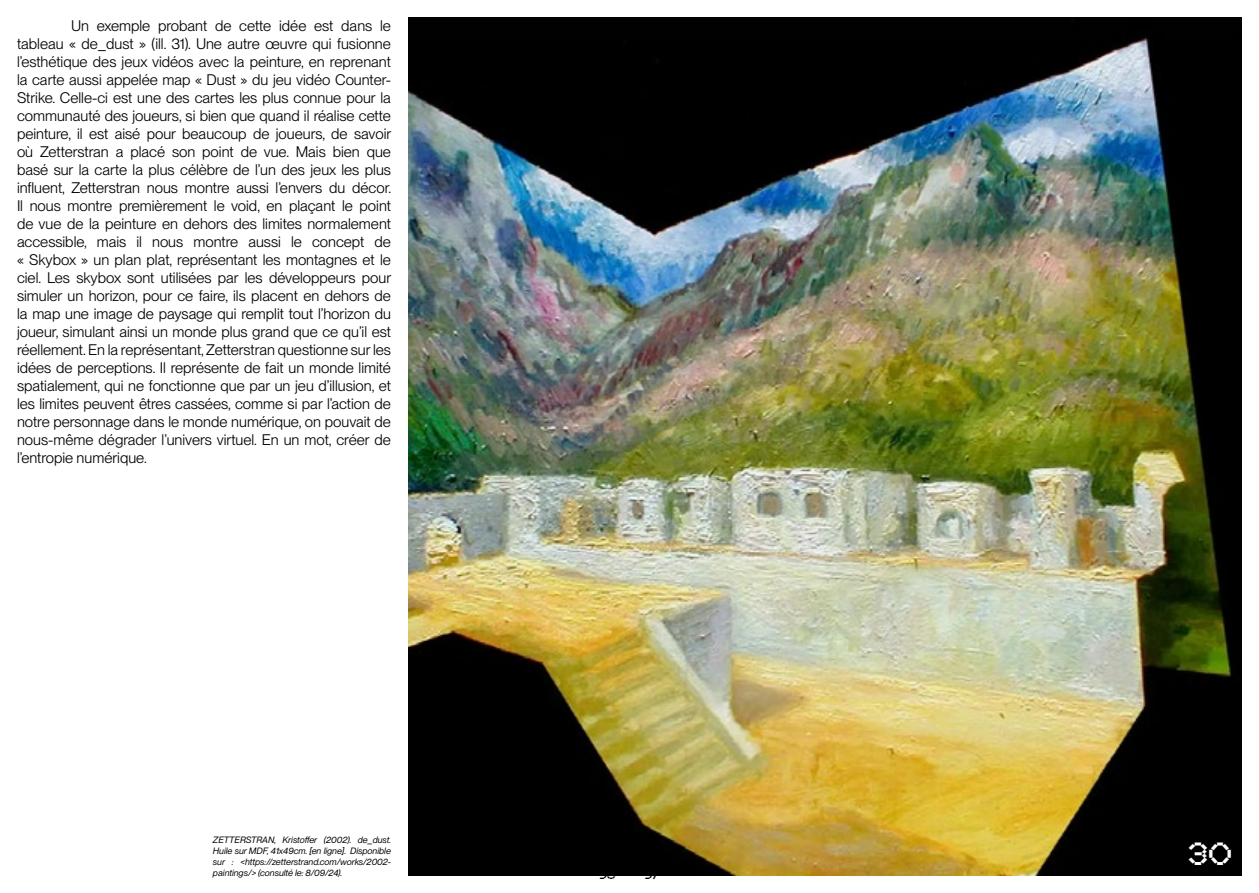
<style>
.page{position:relative;width:1259px;height:893px;background:#fff}
.page>*{position:absolute;margin:0;border:0;box-sizing:border-box;transform-origin:0 0}
.t1{font:30px "paisible 4 black";color:#fff;scale:1.1 1}
.t2{font:15px/18px "PP Neue Montreal";color:#000;text-align:justify}
.t3{font:13.5px "paisible 4 black";color:#000}
.t4{font:italic 9px/10.8px "PP Neue Montreal";color:#000;text-align:justify}
</style>
<div class="page">
<img style="left:409px;top:17px;width:833px;height:859px">
<p class="t2" style="left:17px;top:17px;width:376px;text-indent:54px">Un exemple probant de cette idée est dans le tableau « de_dust » (ill. 31). Une autre œuvre qui fusionne l’esthétique des jeux vidéos avec la peinture, en reprenant la carte aussi appelée map « Dust » du jeu vidéo Counter-Strike. Celle-ci est une des cartes les plus connue pour la communauté des joueurs, si bien que quand il réalise cette peinture, il est aisé pour beaucoup de joueurs, de savoir où Zetterstran a placé son point de vue. Mais bien que basé sur la carte la plus célèbre de l’un des jeux les plus influent, Zetterstran nous montre aussi l’envers du décor.<br>Il nous montre premièrement le void, en plaçant le point de vue de la peinture en dehors des limites normalement accessible, mais il nous montre aussi le concept de « Skybox » un plan plat, représentant les montagnes et le ciel. Les skybox sont utilisées par les développeurs pour simuler un horizon, pour ce faire, ils placent en dehors de la map une image de paysage qui remplit tout l’horizon du joueur, simulant ainsi un monde plus grand que ce qu’il est réellement. En la représentant, Zetterstran questionne sur les idées de perceptions. Il représente de fait un monde limité spatialement, qui ne fonctionne que par un jeu d’illusion, et les limites peuvent êtres cassées, comme si par l’action de notre personnage dans le monde numérique, on pouvait de nous-même dégrader l’univers virtuel. En un mot, créer de l’entropie numérique.</p>
<p class="t4" style="left:213px;top:835px;width:180px">ZETTERSTRAN, Kristoffer (2 002). de_dust.<br>Huile sur MDF, 4 1x4 9cm. [en ligne]. Disponible sur : &lt;https://zetterstrand.com/works/2 002- paintings/&gt; (consulté le: 8/09/24).</p>
<h1 class="t1" style="left:1188px;top:832px;width:41px">30</h1>
<p class="t3" style="left:598px;top:864px;width:18px">56</p>
<p class="t3" style="left:644px;top:864px;width:17px">57</p>
</div>
